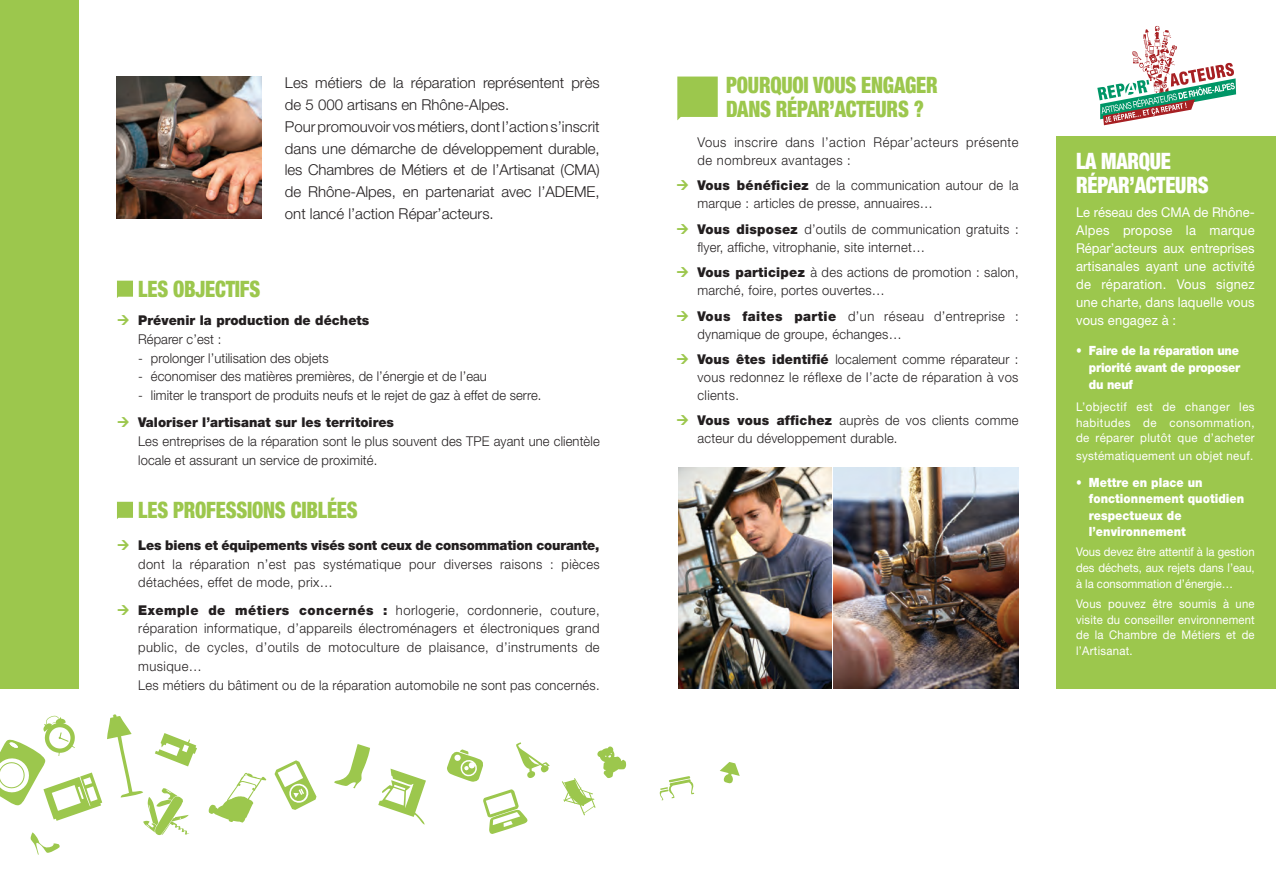
<style>
.page{position:relative;width:1276px;height:893px;background:#fff}
.page>*{position:absolute;margin:0;border:0;box-sizing:border-box;transform-origin:0 0}
.t1{font:900 condensed 22.5px/24px "Helvetica Neue";letter-spacing:-.01em;color:#9cc74d;scale:.9 1}
.t2{font:900 condensed 22.5px/24px "Helvetica Neue";letter-spacing:-.01em;color:#fff;scale:.9 1}
.t3{font:300 15px/21.8px "Helvetica Neue";color:#231f20}
.t4{font:300 13.5px/18px "Helvetica Neue";letter-spacing:.02em;color:#231f20;scale:.96 1}
.t5{font:13.5px/18px "Helvetica Neue";letter-spacing:.01em;color:#fff;text-align:justify;scale:.96 1}
.t6{font:900 13.5px "Helvetica Neue";letter-spacing:.005em;color:#231f20;scale:.96 1}
.t7{font:300 13.5px/18px "Helvetica Neue";letter-spacing:.04em;color:#231f20;scale:.96 1}
.t8{font:900 12.75px/16.5px "Helvetica Neue";letter-spacing:.005em;color:#fff;text-align:justify;scale:.9 1}
.t9{font:12px/15.8px "Helvetica Neue";letter-spacing:.025em;color:#fff;text-align:justify;scale:.94 1}
.t10{font:12px/15.8px "Helvetica Neue";letter-spacing:.025em;color:#fff;text-align:justify;scale:.96 1}
.s1{font-weight:900}
</style>
<div class="page">
<div style="left:0;top:0;width:79px;height:689px;background:#9cc74d"></div>
<div style="left:1057px;top:136px;width:219px;height:553px;background:#9cc74d"></div>
<svg style="left:677px;top:77px;width:41px;height:43px"></svg>
<svg style="left:334px;top:744px;width:36px;height:44px"></svg>
<svg style="left:274px;top:760px;width:42px;height:50px"></svg>
<svg style="left:208px;top:772px;width:58px;height:51px"></svg>
<svg style="left:378px;top:769px;width:48px;height:56px"></svg>
<svg style="left:447px;top:749px;width:36px;height:33px"></svg>
<svg style="left:562px;top:746px;width:64px;height:69px"></svg>
<svg style="left:659px;top:776px;width:36px;height:24px"></svg>
<svg style="left:516px;top:742px;width:34px;height:36px"></svg>
<svg style="left:720px;top:762px;width:19px;height:22px"></svg>
<svg style="left:0;top:714px;width:197px;height:141px"></svg>
<svg style="left:483px;top:789px;width:45px;height:45px"></svg>
<img style="left:117px;top:77px;width:144px;height:142px">
<img style="left:833px;top:468px;width:185px;height:221px">
<svg style="left:117px;top:281px;width:16px;height:17px"></svg>
<svg style="left:117px;top:502px;width:16px;height:17px"></svg>
<svg style="left:1097px;top:26px;width:139px;height:99px"></svg>
<img style="left:678px;top:468px;width:153px;height:221px">
<h1 class="t1" style="left:138px;top:276px;width:137px">LES OBJECTIFS</h1>
<p class="t3" style="left:285px;top:72px;width:316px">Les métiers de la réparation représentent près de 5 000 artisans en Rhône-Alpes.<br>Pour promouvoir vos métiers, dont l’action s’inscrit dans une démarche de développement durable, les Chambres de Métiers et de l’Artisanat (CMA) de Rhône-Alpes, en partenariat avec l’ADEME, ont lancé l’action Répar’acteurs.</p>
<p class="t6" style="left:138px;top:312px;width:242px">Prévenir la production de déchets</p>
<p class="t4" style="left:138px;top:330px;width:88px">Réparer c’est :</p>
<p class="t4" style="left:138px;top:348px;width:200px">- prolonger l’utilisation des objets</p>
<p class="t4" style="left:138px;top:367px;width:365px">- économiser des matières premières, de l’énergie et de l’eau</p>
<p class="t4" style="left:138px;top:386px;width:421px">- limiter le transport de produits neufs et le rejet de gaz à effet de serre.</p>
<p class="t6" style="left:138px;top:414px;width:268px">Valoriser l’artisanat sur les territoires</p>
<p class="t4" style="left:138px;top:432px;width:482px;line-height:18.8px">Les entreprises de la réparation sont le plus souvent des TPE ayant une clientèle locale et assurant un service de proximité.</p>
<h1 class="t1" style="left:138px;top:497px;width:245px">LES PROFESSIONS CIBLÉES</h1>
<p class="t6" style="left:138px;top:537px;width:482px">Les biens et équipements visés sont ceux de consommation courante,</p>
<p class="t4" style="left:138px;top:554px;width:482px;line-height:18.8px">dont la réparation n’est pas systématique pour diverses raisons : pièces détachées, effet de mode, prix…</p>
<p class="t4" style="left:138px;top:600px;width:482px;line-height:18.8px"><span class="s1">Exemple de métiers concernés :</span> horlogerie, cordonnerie, couture, réparation informatique, d’appareils électroménagers et électroniques grand public, de cycles, d’outils de motoculture de plaisance, d’instruments de musique…<br>Les métiers du bâtiment ou de la réparation automobile ne sont pas concernés.</p>
<h1 class="t1" style="left:726px;top:72px;width:236px">POURQUOI VOUS ENGAGER<br>DANS RÉPAR’ACTEURS ?</h1>
<p class="t7" style="left:697px;top:133px;width:336px">Vous inscrire dans l’action Répar’acteurs présente de nombreux avantages :</p>
<p class="t4" style="left:697px;top:176px;width:336px"><span class="s1">Vous bénéficiez</span> de la communication autour de la marque : articles de presse, annuaires…</p>
<p class="t4" style="left:697px;top:219px;width:336px"><span class="s1">Vous disposez</span> d’outils de communication gratuits : flyer, affiche, vitrophanie, site internet…</p>
<p class="t4" style="left:697px;top:263px;width:336px"><span class="s1">Vous participez</span> à des actions de promotion : salon, marché, foire, portes ouvertes…</p>
<p class="t4" style="left:697px;top:306px;width:336px"><span class="s1">Vous faites partie</span> d’un réseau d’entreprise : dynamique de groupe, échanges…</p>
<p class="t4" style="left:697px;top:350px;width:336px;text-align:justify"><span class="s1">Vous êtes identifié</span> localement comme réparateur : vous redonnez le réflexe de l’acte de réparation à vos clients.</p>
<p class="t4" style="left:697px;top:411px;width:336px"><span class="s1">Vous vous affichez</span> auprès de vos clients comme acteur du développement durable.</p>
<h1 class="t2" style="left:1076px;top:149px;width:149px">LA MARQUE<br>RÉPAR’ACTEURS</h1>
<p class="t5" style="left:1076px;top:203px;width:188px">Le réseau des CMA de Rhône-Alpes propose la marque Répar’acteurs aux entreprises artisanales ayant une activité de réparation. Vous signez une charte, dans laquelle vous vous engagez à :</p>
<p class="t8" style="left:1089px;top:342px;width:170px;line-height:17.2px;text-indent:-13px">• Faire de la réparation une priorité avant de proposer du neuf</p>
<p class="t10" style="left:1076px;top:399px;width:188px">L’objectif est de changer les habitudes de consommation, de réparer plutôt que d’acheter</p>
<p class="t10" style="left:1076px;top:447px;width:186px">systématiquement un objet neuf.</p>
<p class="t8" style="left:1089px;top:474px;width:174px;text-align:left;text-indent:-13px">• Mettre en place un fonctionnement quotidien respectueux de l’environnement</p>
<p class="t9" style="left:1076px;top:544px;width:192px">Vous devez être attentif à la gestion des déchets, aux rejets dans l’eau, à la consommation d’énergie…</p>
<p class="t9" style="left:1076px;top:595px;width:191px">Vous pouvez être soumis à une visite du conseiller environnement de la Chambre de Métiers et de l’Artisanat.</p>
</div>
